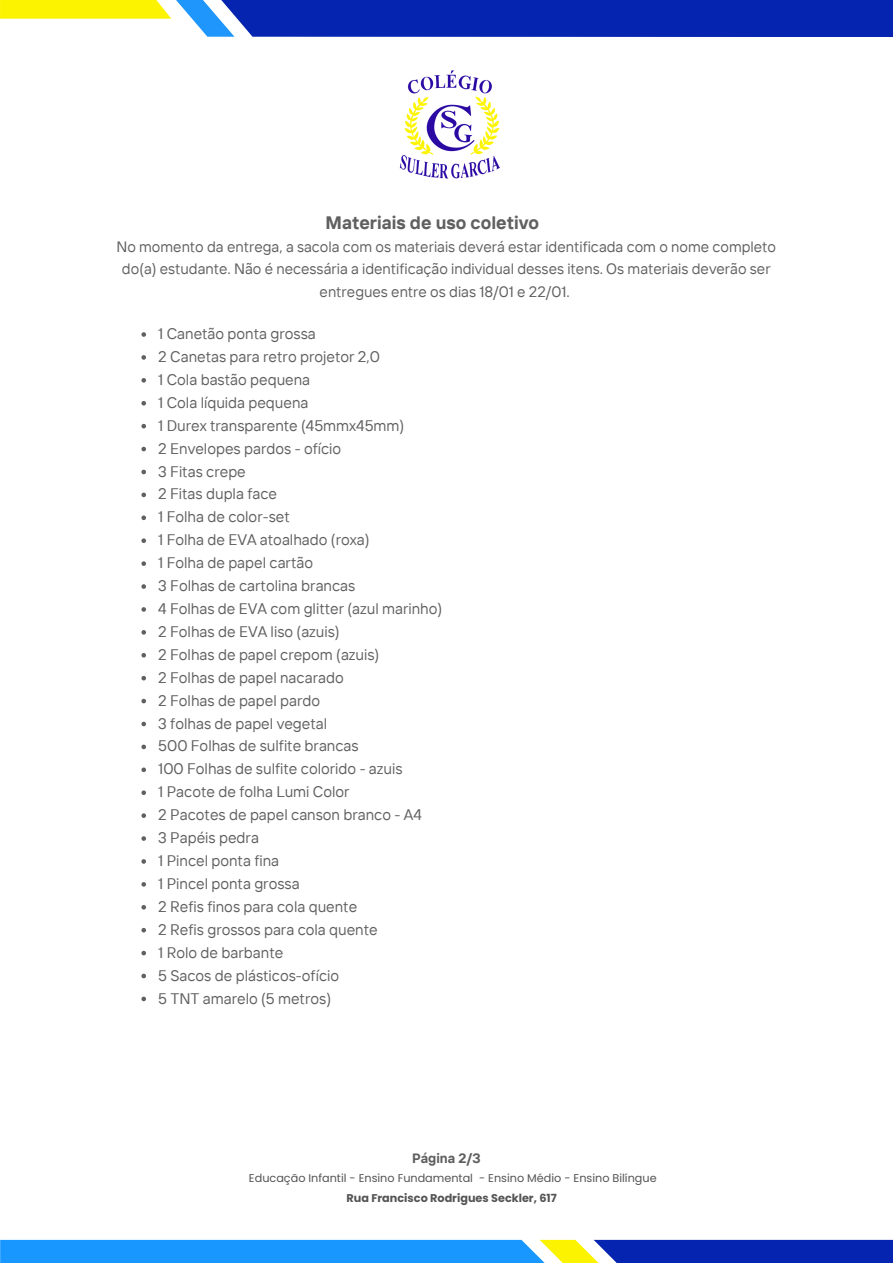
<style>
.page{position:relative;width:893px;height:1264px;background:#fff}
.page>*{position:absolute;margin:0;border:0;box-sizing:border-box;transform-origin:0 0}
.t1{font:700 18px "TT Interphases";color:#606060}
.t2{font:15.3px "TT Interphases";color:#606060}
.t3{font:15px/22.5px "TT Interphases";color:#606060;text-align:center}
.t4{font:700 13.5px "TT Interphases";color:#606060}
.t5{font:11.25px "Poppins";color:#545454}
.t6{font:700 11.25px "Poppins";color:#545454}
</style>
<div class="page">
<img style="left:399px;top:70px;width:101px;height:109px">
<svg style="left:0;top:0;width:892px;height:37px;background:#415aac"></svg>
<svg style="left:0;top:1239px;width:892px;height:23px;background:#2c7edc"></svg>
<svg style="left:141px;top:332px;width:5px;height:5px"></svg>
<svg style="left:141px;top:355px;width:5px;height:5px"></svg>
<svg style="left:141px;top:378px;width:5px;height:4px"></svg>
<svg style="left:141px;top:401px;width:5px;height:4px"></svg>
<svg style="left:141px;top:424px;width:5px;height:4px"></svg>
<svg style="left:141px;top:447px;width:5px;height:4px"></svg>
<svg style="left:141px;top:469px;width:5px;height:5px"></svg>
<svg style="left:141px;top:492px;width:5px;height:5px"></svg>
<svg style="left:141px;top:515px;width:5px;height:5px"></svg>
<svg style="left:141px;top:538px;width:5px;height:5px"></svg>
<svg style="left:141px;top:561px;width:5px;height:5px"></svg>
<svg style="left:141px;top:584px;width:5px;height:5px"></svg>
<svg style="left:141px;top:607px;width:5px;height:4px"></svg>
<svg style="left:141px;top:630px;width:5px;height:4px"></svg>
<svg style="left:141px;top:653px;width:5px;height:4px"></svg>
<svg style="left:141px;top:676px;width:5px;height:4px"></svg>
<svg style="left:141px;top:698px;width:5px;height:5px"></svg>
<svg style="left:141px;top:721px;width:5px;height:5px"></svg>
<svg style="left:141px;top:744px;width:5px;height:5px"></svg>
<svg style="left:141px;top:767px;width:5px;height:5px"></svg>
<svg style="left:141px;top:790px;width:5px;height:5px"></svg>
<svg style="left:141px;top:813px;width:5px;height:5px"></svg>
<svg style="left:141px;top:836px;width:5px;height:4px"></svg>
<svg style="left:141px;top:859px;width:5px;height:4px"></svg>
<svg style="left:141px;top:882px;width:5px;height:4px"></svg>
<svg style="left:141px;top:905px;width:5px;height:4px"></svg>
<svg style="left:141px;top:927px;width:5px;height:5px"></svg>
<svg style="left:141px;top:950px;width:5px;height:5px"></svg>
<svg style="left:141px;top:973px;width:5px;height:5px"></svg>
<svg style="left:141px;top:996px;width:5px;height:5px"></svg>
<p class="t1" style="left:325px;top:211px;width:215px">Materiais de uso coletivo</p>
<p class="t3" style="left:116px;top:235px;width:661px">No momento da entrega, a sacola com os materiais deverá estar identificada com o nome completo do(a) estudante. Não é necessária a identificação individual desses itens. Os materiais deverão ser entregues entre os dias 18/01 e 22/01.</p>
<p class="t2" style="left:158px;top:324px;width:159px">1 Canetão ponta grossa</p>
<p class="t2" style="left:158px;top:347px;width:223px">2 Canetas para retro projetor 2,0</p>
<p class="t2" style="left:158px;top:369px;width:153px">1 Cola bastão pequena</p>
<p class="t2" style="left:158px;top:392px;width:152px">1 Cola líquida pequena</p>
<p class="t2" style="left:158px;top:415px;width:247px">1 Durex transparente (45mmx45mm)</p>
<p class="t2" style="left:158px;top:438px;width:184px">2 Envelopes pardos - ofício</p>
<p class="t2" style="left:158px;top:461px;width:89px">3 Fitas crepe</p>
<p class="t2" style="left:158px;top:484px;width:120px">2 Fitas dupla face</p>
<p class="t2" style="left:158px;top:507px;width:133px">1 Folha de color-set</p>
<p class="t2" style="left:158px;top:530px;width:213px">1 Folha de EVA atoalhado (roxa)</p>
<p class="t2" style="left:158px;top:553px;width:156px">1 Folha de papel cartão</p>
<p class="t2" style="left:158px;top:576px;width:199px">3 Folhas de cartolina brancas</p>
<p class="t2" style="left:158px;top:598px;width:285px">4 Folhas de EVA com glitter (azul marinho)</p>
<p class="t2" style="left:158px;top:621px;width:183px">2 Folhas de EVA liso (azuis)</p>
<p class="t2" style="left:158px;top:644px;width:222px">2 Folhas de papel crepom (azuis)</p>
<p class="t2" style="left:158px;top:667px;width:187px">2 Folhas de papel nacarado</p>
<p class="t2" style="left:158px;top:690px;width:163px">2 Folhas de papel pardo</p>
<p class="t2" style="left:158px;top:713px;width:170px">3 folhas de papel vegetal</p>
<p class="t2" style="left:158px;top:736px;width:202px">500 Folhas de sulfite brancas</p>
<p class="t2" style="left:158px;top:759px;width:246px">100 Folhas de sulfite colorido - azuis</p>
<p class="t2" style="left:158px;top:782px;width:193px">1 Pacote de folha Lumi Color</p>
<p class="t2" style="left:158px;top:805px;width:265px">2 Pacotes de papel canson branco - A4</p>
<p class="t2" style="left:158px;top:827px;width:102px">3 Papéis pedra</p>
<p class="t2" style="left:158px;top:850px;width:122px">1 Pincel ponta fina</p>
<p class="t2" style="left:158px;top:873px;width:143px">1 Pincel ponta grossa</p>
<p class="t2" style="left:158px;top:896px;width:200px">2 Refis finos para cola quente</p>
<p class="t2" style="left:158px;top:919px;width:221px">2 Refis grossos para cola quente</p>
<p class="t2" style="left:158px;top:942px;width:126px">1 Rolo de barbante</p>
<p class="t2" style="left:158px;top:965px;width:182px">5 Sacos de plásticos-ofício</p>
<p class="t2" style="left:158px;top:988px;width:174px">5 TNT amarelo (5 metros)</p>
<p class="t4" style="left:412px;top:1149px;width:70px">Página 2/3</p>
<p class="t5" style="left:249px;top:1170px;width:409px">Educação Infantil - Ensino Fundamental - Ensino Médio - Ensino Bilíngue</p>
<p class="t6" style="left:346px;top:1190px;width:212px">Rua Francisco Rodrigues Seckler, 617</p>
</div>
